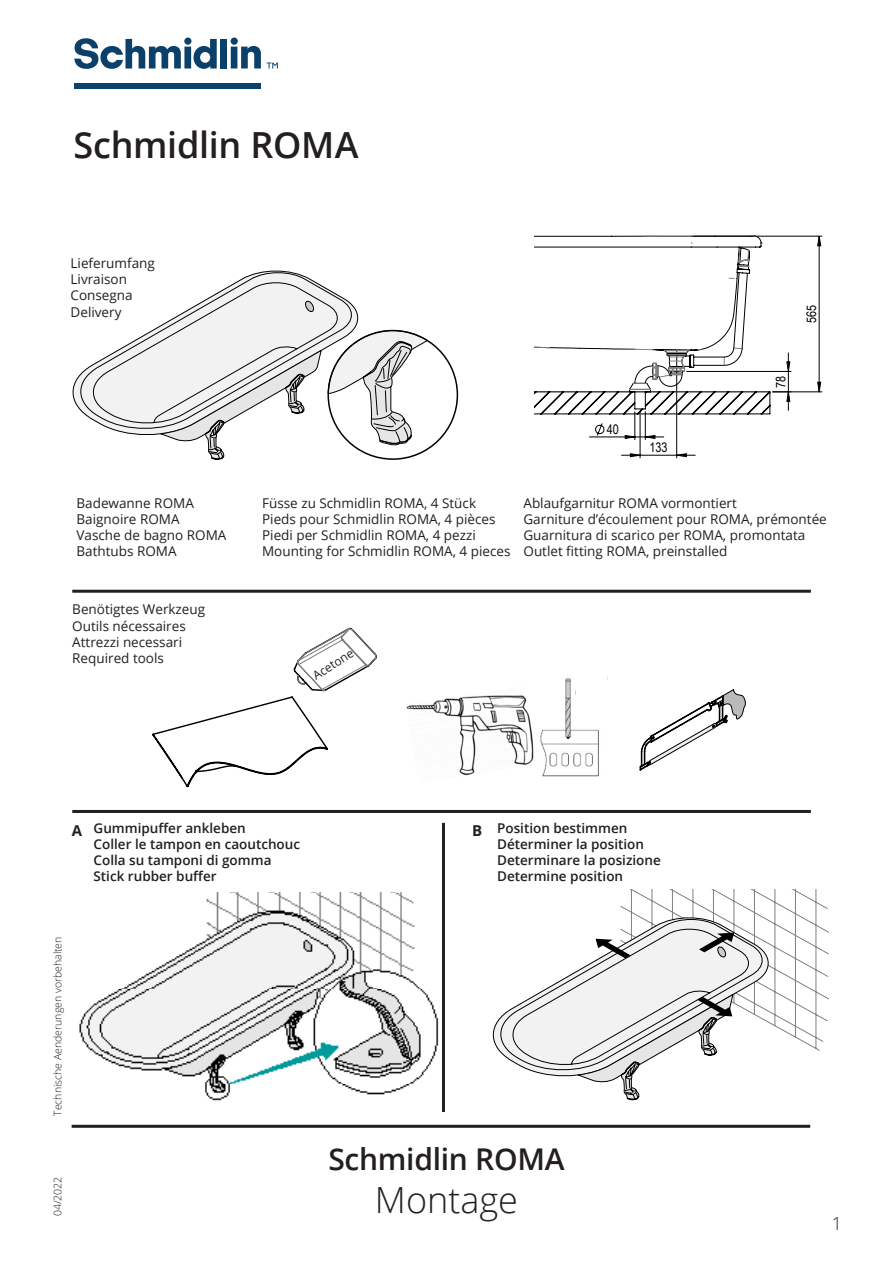
<style>
.page{position:relative;width:893px;height:1263px;background:#fff}
.page>*{position:absolute;margin:0;border:0;box-sizing:border-box;transform-origin:0 0}
.t1{font:600 36px "Open Sans";letter-spacing:-.01em;color:#231f20}
.t2{font:300 36px "Open Sans";color:#231f20}
.t3{font:600 30px "Open Sans";letter-spacing:-.01em;color:#231f20}
.t4{font:300 18px "Open Sans";color:#231f20}
.t5{font:700 15px "Open Sans";color:#231f20}
.t6{font:13.5px/16.2px "Open Sans";color:#231f20}
.t7{font:600 13.5px/16.2px "Open Sans";color:#231f20}
.t8{font:13.2px "Arial Narrow";color:#000}
.t9{font:12px "Open Sans";color:#231f20}
.t10{font:300 10.5px "Open Sans";color:#231f20}
</style>
<div class="page">
<svg style="left:74px;top:270px;width:282px;height:162px"></svg>
<svg style="left:305px;top:300px;width:9px;height:12px"></svg>
<svg style="left:159px;top:330px;width:269px;height:130px"></svg>
<hr style="left:72px;top:1125px;width:738px;height:3px;background:#231f20">
<hr style="left:72px;top:590px;width:739px;height:3px;background:#231f20">
<hr style="left:72px;top:810px;width:739px;height:3px;background:#231f20">
<svg style="left:152px;top:627px;width:225px;height:161px"></svg>
<img style="left:406px;top:695px;width:128px;height:81px">
<img style="left:540px;top:678px;width:59px;height:99px">
<div style="left:588px;top:664px;width:20px;height:19px;background:#fff"></div>
<img style="left:79px;top:892px;width:360px;height:209px">
<div style="left:576px;top:683px;width:70px;height:24px;background:#fff"></div>
<hr style="left:640px;top:415px;width:1px;height:43px;background:#000">
<hr style="left:676px;top:355px;width:1px;height:103px;background:#000">
<hr style="left:694px;top:236px;width:128px;height:1px;background:#000">
<hr style="left:773px;top:391px;width:49px;height:1px;background:#000">
<svg style="left:621px;top:453px;width:74px;height:4px"></svg>
<svg style="left:817px;top:235px;width:4px;height:158px"></svg>
<svg style="left:534px;top:235px;width:257px;height:205px"></svg>
<svg style="left:639px;top:689px;width:107px;height:82px"></svg>
<hr style="left:491px;top:889px;width:354px;height:1px;background:#009a9b">
<hr style="left:491px;top:1115px;width:354px;height:1px;background:#009a9b">
<hr style="left:491px;top:1262px;width:354px;height:1px;background:#009a9b">
<svg style="left:494px;top:889px;width:336px;height:212px"></svg>
<div style="left:74px;top:83px;width:187px;height:6px;background:#0b406a"></div>
<div style="left:220px;top:39px;width:7px;height:29px;background:#0b406a"></div>
<svg style="left:231px;top:38px;width:30px;height:30px"></svg>
<svg style="left:267px;top:63px;width:11px;height:5px"></svg>
<svg style="left:74px;top:38px;width:143px;height:31px"></svg>
<hr style="left:442px;top:823px;width:3px;height:289px;background:#231f20">
<p class="t1" style="left:73px;top:120px;width:287px">Schmidlin ROMA</p>
<p class="t6" style="left:71px;top:255px;width:86px">Lieferumfang</p>
<p class="t6" style="left:71px;top:271px;width:64px">Livraison<br>Consegna</p>
<p class="t6" style="left:71px;top:303px;width:52px">Delivery</p>
<p class="t6" style="left:77px;top:494px;width:119px">Badewanne ROMA</p>
<p class="t6" style="left:77px;top:510px;width:105px">Baignoire ROMA</p>
<p class="t6" style="left:77px;top:527px;width:151px">Vasche de bagno ROMA</p>
<p class="t6" style="left:77px;top:543px;width:102px">Bathtubs ROMA</p>
<p class="t6" style="left:72px;top:601px;width:134px">Benötigtes Werkzeug</p>
<p class="t6" style="left:72px;top:617px;width:115px">Outils nécessaires<br>Attrezzi necessari</p>
<p class="t6" style="left:72px;top:650px;width:93px">Required tools</p>
<p class="t8" style="left:802px;top:323px;width:20px;rotate:-90deg">565</p>
<p class="t8" style="left:607px;top:420px;width:14px">40</p>
<p class="t8" style="left:649px;top:438px;width:20px">133</p>
<p class="t8" style="left:771px;top:388px;width:14px;rotate:-90deg">78</p>
<p class="t6" style="left:262px;top:494px;width:215px">Füsse zu Schmidlin ROMA, 4 Stück</p>
<p class="t6" style="left:262px;top:510px;width:235px">Pieds pour Schmidlin ROMA, 4 pièces</p>
<p class="t6" style="left:262px;top:527px;width:215px">Piedi per Schmidlin ROMA, 4 pezzi</p>
<p class="t6" style="left:262px;top:543px;width:250px">Mounting for Schmidlin ROMA, 4 pieces</p>
<p class="t6" style="left:523px;top:494px;width:215px">Ablaufgarnitur ROMA vormontiert</p>
<p class="t6" style="left:523px;top:510px;width:305px">Garniture d’écoulement pour ROMA, prémontée</p>
<p class="t6" style="left:523px;top:527px;width:283px">Guarnitura di scarico per ROMA, promontata</p>
<p class="t6" style="left:523px;top:543px;width:205px">Outlet fitting ROMA, preinstalled</p>
<p class="t9" style="left:310px;top:669px;width:47px;rotate:-32deg">Acetone</p>
<p class="t7" style="left:94px;top:819px;width:154px">Gummipuffer ankleben</p>
<p class="t7" style="left:94px;top:836px;width:208px">Coller le tampon en caoutchouc</p>
<p class="t7" style="left:94px;top:852px;width:179px">Colla su tamponi di gomma</p>
<p class="t7" style="left:94px;top:868px;width:125px">Stick rubber buffer</p>
<p class="t5" style="left:72px;top:820px;width:12px">A</p>
<p class="t5" style="left:472px;top:820px;width:12px">B</p>
<p class="t7" style="left:497px;top:819px;width:132px">Position bestimmen</p>
<p class="t7" style="left:497px;top:836px;width:165px">Déterminer la position<br>Determinare la posizione</p>
<p class="t7" style="left:497px;top:868px;width:128px">Determine position</p>
<p class="t10" style="left:50px;top:1116px;width:181px;rotate:-90deg">Technische Aenderungen vorbehalten</p>
<p class="t10" style="left:50px;top:1216px;width:41px;rotate:-90deg">04/2022</p>
<p class="t3" style="left:328px;top:1139px;width:238px">Schmidlin ROMA</p>
<p class="t2" style="left:375px;top:1176px;width:145px">Montage</p>
<h3 class="t4" style="left:832px;top:1211px;width:12px">1</h3>
</div>
